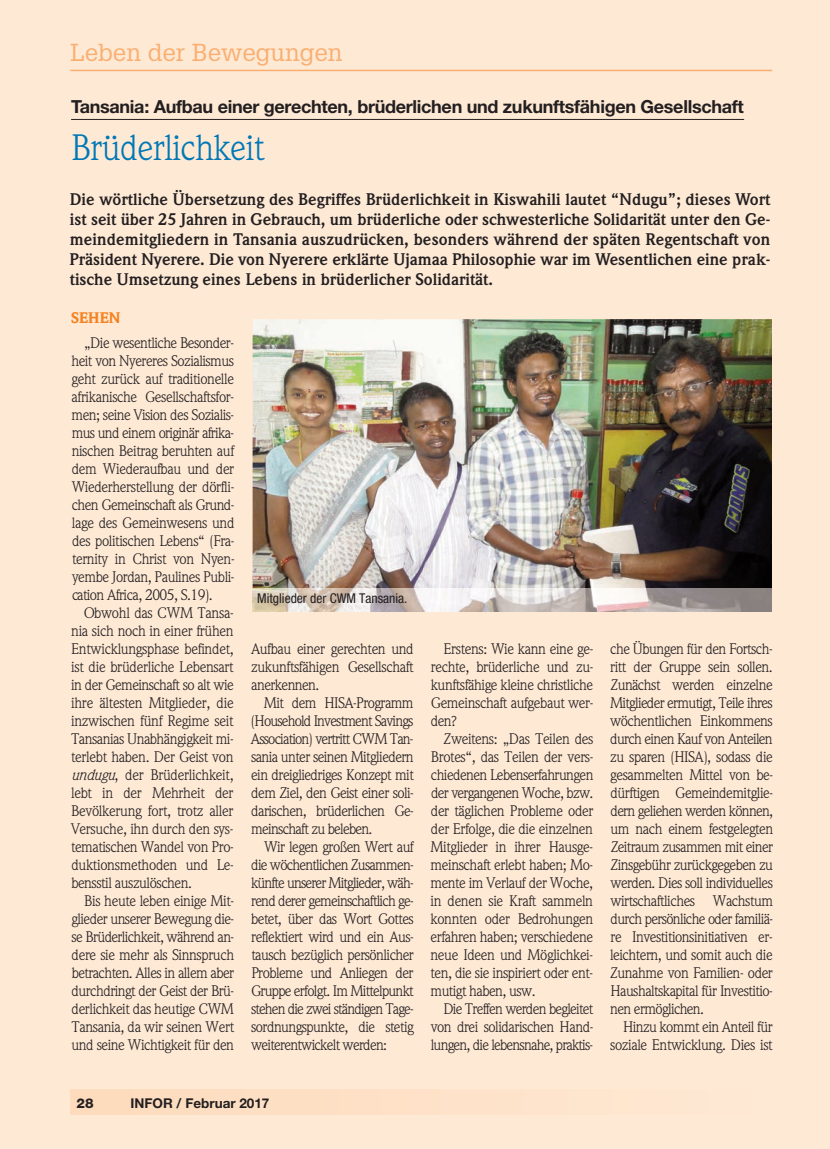
<style>
.page{position:relative;width:830px;height:1149px;background:#fff}
.page>*{position:absolute;margin:0;border:0;box-sizing:border-box;transform-origin:0 0}
.t1{font:36px "Weidemann Std";letter-spacing:-.015em;color:#0078b6}
.t2{font:24px "Glypha LT Std";color:#faaf71}
.t3{font:700 18px "Helvetica Neue";letter-spacing:-.015em;color:#231f20}
.t4{font:700 16.5px/19.8px "Weidemann Std";color:#231f20;text-align:justify}
.t5{font:15px/18px "Weidemann Std";letter-spacing:-.03em;color:#231f20;text-align:justify}
.t6{font:900 15px "Weidemann Std";color:#f58220}
.t7{font:condensed 13.5px "Helvetica Neue";color:#231f20}
.t8{font:700 13.5px "Helvetica Neue";color:#231f20}
.t9{font:800 13.5px "Helvetica Neue";color:#231f20}
.s1{font-style:italic}
</style>
<div class="page">
<div style="left:0;top:0;width:829px;height:1148px;background:#fee9d5"></div>
<hr style="left:71px;top:119px;width:672px;height:1px;background:#231f20">
<img style="left:252px;top:319px;width:519px;height:269px">
<hr style="left:70px;top:70px;width:701px;height:1px;background:#faaf71">
<div style="left:70px;top:1089px;width:702px;height:25px;background:#fee1c8"></div>
<img style="left:252px;top:588px;width:519px;height:23px">
<h2 class="t2" style="left:70px;top:39px;width:274px">Leben der Bewegungen</h2>
<p class="t3" style="left:71px;top:100px;width:674px">Tansania: Aufbau einer gerechten, brüderlichen und zukunftsfähigen Gesellschaft</p>
<h1 class="t1" style="left:71px;top:134px;width:195px">Brüderlichkeit</h1>
<p class="t4" style="left:69px;top:191px;width:702px">Die wörtliche Übersetzung des Begriffes Brüderlichkeit in Kiswahili lautet “Ndugu”; dieses Wort ist seit über 25 Jahren in Gebrauch, um brüderliche oder schwesterliche Solidarität unter den Ge&shy;meindemitgliedern in Tansania auszudrücken, besonders während der späten Regentschaft von Präsident Nyerere. Die von Nyerere erklärte Ujamaa Philosophie war im Wesentlichen eine prak&shy;tische Umsetzung eines Lebens in brüderlicher Solidarität.</p>
<p class="t6" style="left:71px;top:312px;width:51px">SEHEN</p>
<p class="t5" style="left:71px;top:335px;width:165px;text-indent:13px">„Die wesentliche Besonder&shy;heit von Nyereres Sozialismus geht zurück auf traditionelle afrikanische Gesellschaftsfor&shy;men; seine Vision des Sozialis&shy;mus und einem originär afrika&shy;nischen Beitrag beruhten auf dem Wiederaufbau und der Wiederherstellung der dörfli&shy;chen Gemeinschaft als Grund&shy;lage des Gemeinwesens und des politischen Lebens“ (Fra&shy;ternity in Christ von Nyen&shy;yembe Jordan, Paulines Publi&shy;cation Africa, 2005, S.19).</p>
<p class="t5" style="left:71px;top:605px;width:164px;text-indent:13px">Obwohl das CWM Tansa&shy;nia sich noch in einer frühen Entwicklungsphase befindet, ist die brüderliche Lebensart in der Gemeinschaft so alt wie ihre ältesten Mitglieder, die inzwischen fünf Regime seit Tansanias Unabhängigkeit mi&shy;terlebt haben. Der Geist von <span class="s1">undugu</span>, der Brüderlichkeit, lebt in der Mehrheit der Bevölkerung fort, trotz aller Versuche, ihn durch den sys&shy;tematischen Wandel von Pro&shy;duktionsmethoden und Le&shy;bensstil auszulöschen.</p>
<p class="t5" style="left:71px;top:893px;width:164px;text-indent:13px">Bis heute leben einige Mit&shy;glieder unserer Bewegung die&shy;se Brüderlichkeit, während an&shy;dere sie mehr als Sinnspruch betrachten. Alles in allem aber durchdringt der Geist der Brü&shy;derlichkeit das heutige CWM Tansania, da wir seinen Wert und seine Wichtigkeit für den</p>
<p class="t7" style="left:257px;top:593px;width:152px">Mitglieder der CWM Tansania.</p>
<p class="t5" style="left:251px;top:641px;width:164px">Aufbau einer gerechten und zukunftsfähigen Gesellschaft anerkennen.</p>
<p class="t5" style="left:251px;top:695px;width:164px;text-indent:13px">Mit dem HISA-Programm (Household Investment Savings Association) vertritt CWM Tan&shy;sania unter seinen Mitgliedern ein dreigliedriges Konzept mit dem Ziel, den Geist einer soli&shy;darischen, brüderlichen Ge&shy;meinschaft zu beleben.</p>
<p class="t5" style="left:251px;top:839px;width:164px;text-indent:13px">Wir legen großen Wert auf die wöchentlichen Zusammen&shy;künfte unserer Mitglieder, wäh&shy;rend derer gemeinschaftlich ge&shy;betet, über das Wort Gottes reflektiert wird und ein Aus&shy;tausch bezüglich persönlicher Probleme und Anliegen der Gruppe erfolgt. Im Mittelpunkt stehen die zwei ständigen Tage&shy;sordnungspunkte, die stetig weiterentwickelt werden:</p>
<p class="t5" style="left:430px;top:641px;width:164px;text-indent:13px">Erstens: Wie kann eine ge&shy;rechte, brüderliche und zu&shy;kunftsfähige kleine christliche Gemeinschaft aufgebaut wer&shy;den?</p>
<p class="t5" style="left:430px;top:731px;width:164px;text-indent:13px">Zweitens: „Das Teilen des Brotes“, das Teilen der vers&shy;chiedenen Lebenserfahrungen der vergangenen Woche, bzw. der täglichen Probleme oder der Erfolge, die die einzelnen Mitglieder in ihrer Hausge&shy;meinschaft erlebt haben; Mo&shy;mente im Verlauf der Woche, in denen sie Kraft sammeln konnten oder Bedrohungen erfahren haben; verschiedene neue Ideen und Möglichkei&shy;ten, die sie inspiriert oder ent&shy;mutigt haben, usw.</p>
<p class="t5" style="left:430px;top:1001px;width:164px;text-indent:13px">Die Treffen werden begleitet von drei solidarischen Hand&shy;lungen, die lebensnahe, praktis-</p>
<p class="t5" style="left:609px;top:641px;width:164px">che Übungen für den Fortsch&shy;ritt der Gruppe sein sollen.<br>Zunächst werden einzelne Mitglieder ermutigt, Teile ihres wöchentlichen Einkommens durch einen Kauf von Anteilen zu sparen (HISA), sodass die gesammelten Mittel von be&shy;dürftigen Gemeindemitglie&shy;dern geliehen werden können, um nach einem festgelegten Zeitraum zusammen mit einer Zinsgebühr zurückgegeben zu werden. Dies soll individuelles wirtschaftliches Wachstum durch persönliche oder familiä&shy;re Investitionsinitiativen er&shy;leichtern, und somit auch die Zunahme von Familien- oder Haushaltskapital für Investitio&shy;nen ermöglichen.</p>
<p class="t5" style="left:610px;top:1019px;width:164px;text-align:right">Hinzu kommt ein Anteil für soziale Entwicklung. Dies ist</p>
<p class="t9" style="left:76px;top:1097px;width:19px">28</p>
<p class="t8" style="left:130px;top:1097px;width:140px">INFOR / Februar 2017</p>
</div>
